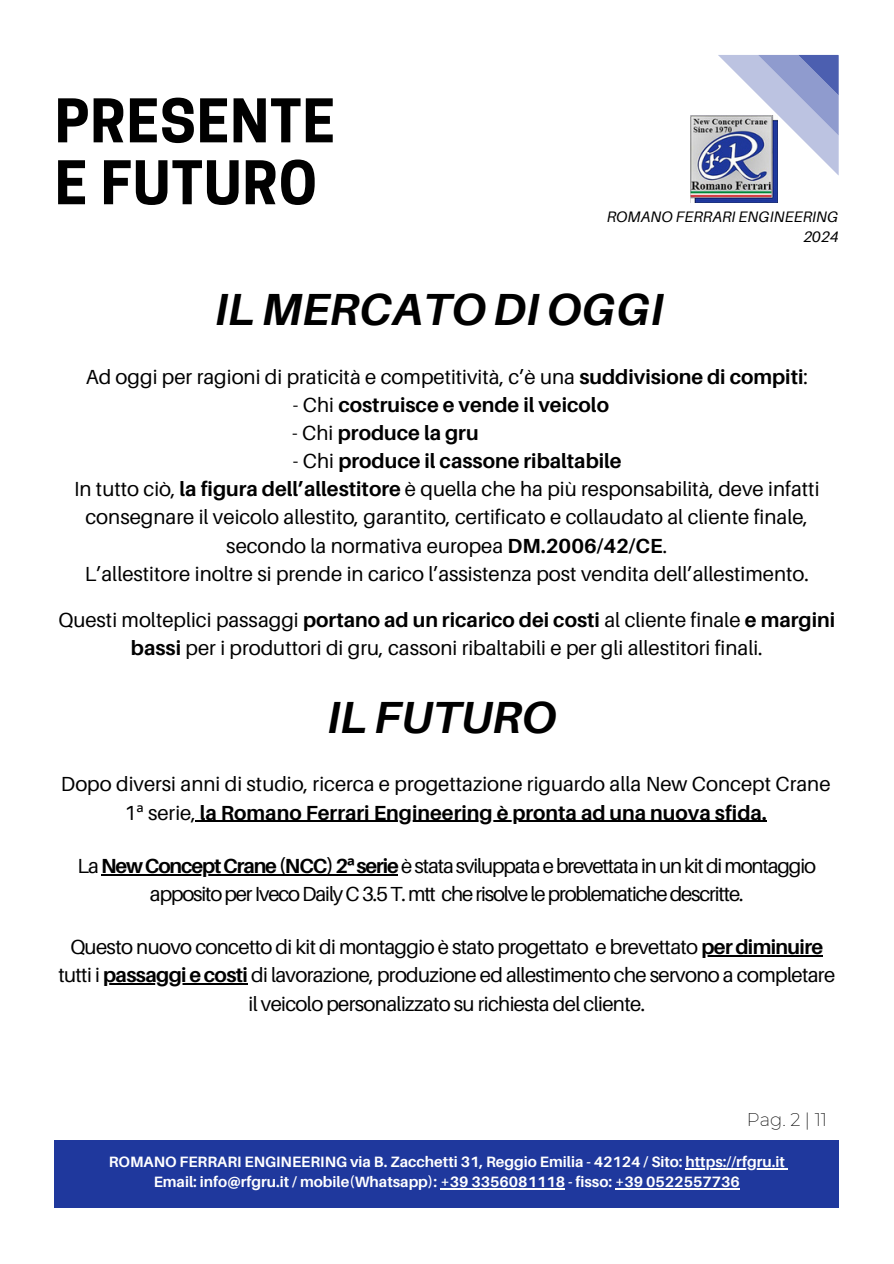
<style>
.page{position:relative;width:894px;height:1264px;background:#fff}
.page>*{position:absolute;margin:0;border:0;box-sizing:border-box;transform-origin:0 0}
.t1{font:700 56.4px/61.8px "Cooper Hewitt";letter-spacing:.02em;color:#000}
.t2{font:italic 700 45px "Aileron";color:#000}
.t3{font:20.4px/28.2px "Aileron";color:#000;text-align:center}
.t4{font:20.4px/28.2px "Aileron";letter-spacing:-.03em;color:#000;text-align:center}
.t5{font:20.4px/28.2px "Aileron";letter-spacing:-.055em;color:#000;text-align:center}
.t6{font:700 20.4px "Aileron";color:#000}
.t7{font:200 18px "Montserrat";color:#000}
.t8{font:italic 15.15px/20.2px "Aileron";color:#000;text-align:right}
.t9{font:700 15px/20.2px "Aileron";color:#fff;text-align:center}
.s1{font-weight:700}
.s2{font-weight:400}
.s3{font-family:"Noto Sans"}
.s4{font-family:"Noto Sans";font-weight:700}
</style>
<div class="page">
<div style="left:55px;top:1140px;width:783px;height:67px;background:#1f389d"></div>
<hr style="left:685px;top:1168px;width:99px;height:1px;background:#fff">
<hr style="left:440px;top:1188px;width:125px;height:1px;background:#fff">
<hr style="left:615px;top:1188px;width:124px;height:1px;background:#fff">
<svg style="left:718px;top:55px;width:120px;height:120px"></svg>
<img style="left:690px;top:115px;width:87px;height:88px">
<hr style="left:196px;top:820px;width:570px;height:1px;background:#000">
<hr style="left:101px;top:874px;width:297px;height:1px;background:#000">
<hr style="left:701px;top:955px;width:121px;height:1px;background:#000">
<hr style="left:103px;top:983px;width:144px;height:1px;background:#000">
<h1 class="t1" style="left:55px;top:97px;width:281px">PRESENTE<br>E FUTURO</h1>
<p class="t8" style="left:606px;top:206px;width:233px">ROMANO FERRARI ENGINEERING<br>2024</p>
<h2 class="t2" style="left:215px;top:281px;width:450px">IL MERCATO DI OGGI</h2>
<p class="t3" style="left:86px;top:362px;width:723px">Ad oggi per ragioni di praticità e competitività, c’è una <span class="s1">suddivisione di compiti</span>:</p>
<p class="t6" style="left:293px;top:392px;width:318px"><span class="s2">- Chi</span> costruisce e vende il veicolo</p>
<p class="t6" style="left:292px;top:420px;width:188px"><span class="s2">- Chi</span> produce la gru</p>
<p class="t6" style="left:293px;top:448px;width:330px"><span class="s2">- Chi</span> produce il cassone ribaltabile</p>
<p class="t3" style="left:74px;top:474px;width:746px">In tutto ciò, <span class="s1">la figura dell’allestitore</span> è quella che ha più responsabilità, deve infatti</p>
<p class="t3" style="left:85px;top:503px;width:723px">consegnare il veicolo allestito, garantito, certificato e collaudato al cliente finale,</p>
<p class="t3" style="left:226px;top:531px;width:442px">secondo la normativa europea <span class="s1">DM.2006/42/CE</span>.</p>
<p class="t3" style="left:85px;top:559px;width:725px">L’allestitore inoltre si prende in carico l’assistenza post vendita dell’allestimento.</p>
<p class="t3" style="left:58px;top:605px;width:778px">Questi molteplici passaggi <span class="s1">portano ad un ricarico dei costi</span> al cliente finale <span class="s1">e margini bassi</span> per i produttori di gru, cassoni ribaltabili e per gli allestitori finali.</p>
<h2 class="t2" style="left:327px;top:689px;width:231px">IL FUTURO</h2>
<p class="t3" style="left:61px;top:769px;width:771px">Dopo diversi anni di studio, ricerca e progettazione riguardo alla New Concept Crane<br>1<span class="s3">ª</span> serie, <span class="s1">la Romano Ferrari Engineering è pronta ad una nuova sfida.</span></p>
<p class="t5" style="left:78px;top:851px;width:739px">La <span class="s1">NewConceptCrane(NCC)2</span><span class="s4">ª</span><span class="s1">serie</span> è stata sviluppata e brevettata in un kit di montaggio apposito per Iveco Daily C 3.5 T. mtt che risolve le problematiche descritte.</p>
<p class="t4" style="left:58px;top:932px;width:778px">Questo nuovo concetto di kit di montaggio è stato progettato e brevettato <span class="s1">per diminuire </span>tutti i <span class="s1">passaggi e costi</span> di lavorazione, produzione ed allestimento che servono a completare il veicolo personalizzato su richiesta del cliente.</p>
<p class="t7" style="left:746px;top:1108px;width:82px">Pag. 2 | 11</p>
<p class="t9" style="left:109px;top:1151px;width:677px">ROMANO FERRARI ENGINEERING via B. Zacchetti 31, Reggio Emilia - 42124 / Sito: https://rfgru.it<br>Email: info@rfgru.it / mobile(Whatsapp): +39 3356081118 - fisso: +39 0522557736</p>
</div>
